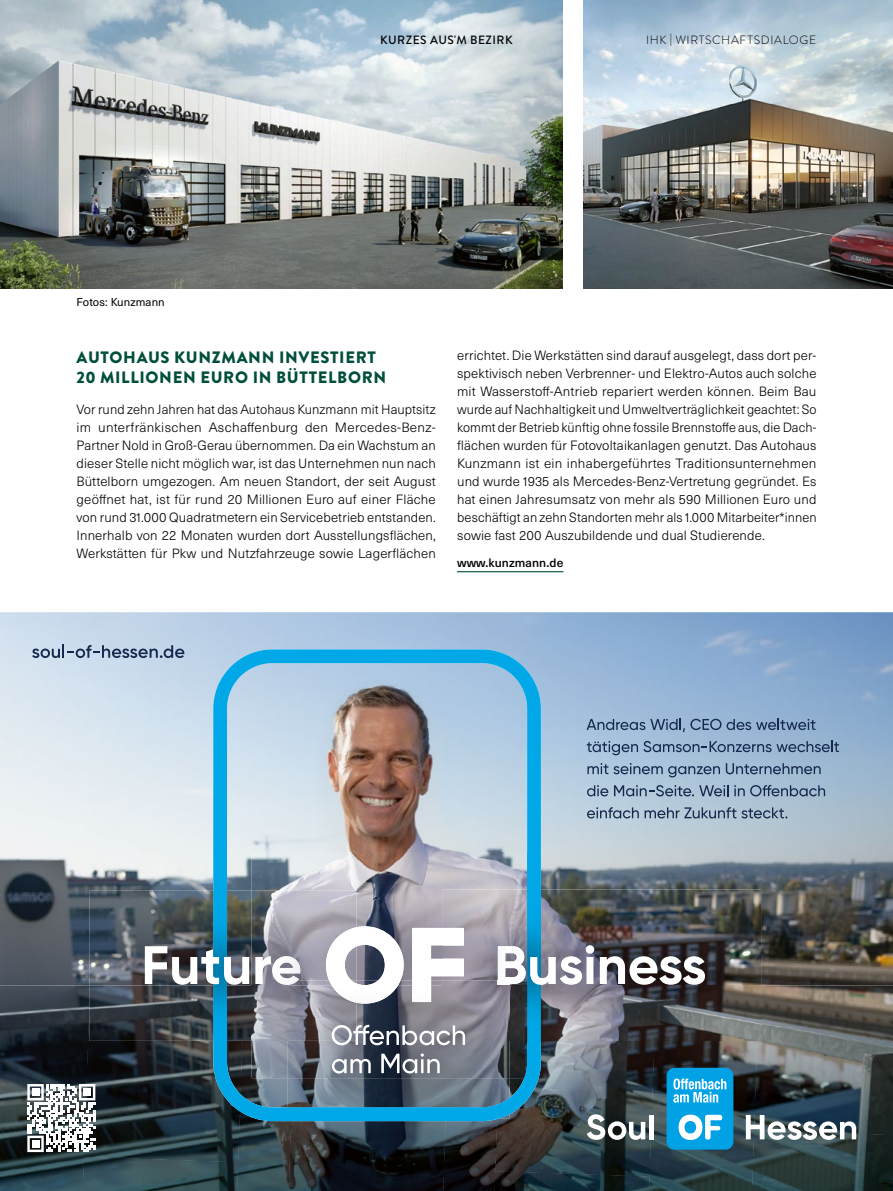
<style>
.page{position:relative;width:893px;height:1191px;background:#fff}
.page>*{position:absolute;margin:0;border:0;box-sizing:border-box;transform-origin:0 0}
.t1{font:900 16.5px/19.8px "Brandon Grotesque";letter-spacing:.04em;color:#004e3c}
.t2{font:300 13.2px/18px "Neue Haas Unica W1 G";letter-spacing:.01em;color:#000;text-align:justify}
.t3{font:300 12px "Brandon Grotesque";letter-spacing:.055em;color:#000}
.t4{font:500 12px "Brandon Grotesque";letter-spacing:.04em;color:#000}
.t5{font:500 12px "Neue Haas Unica W1 G";letter-spacing:.01em;color:#000}
.t6{font:11.25px "Neue Haas Unica W1 G";letter-spacing:.01em;color:#000}
</style>
<div class="page">
<img style="left:0;top:0;width:563px;height:288px">
<img style="left:584px;top:0;width:309px;height:288px">
<hr style="left:457px;top:571px;width:106px;height:1px;background:#004e3c">
<img style="left:0;top:612px;width:893px;height:373px">
<svg style="left:32px;top:644px;width:152px;height:14px;background:#92a4bc"></svg>
<img style="left:0;top:985px;width:89px;height:206px">
<img style="left:757px;top:985px;width:136px;height:145px">
<img style="left:84px;top:1006px;width:153px;height:150px">
<img style="left:237px;top:1121px;width:52px;height:70px">
<img style="left:497px;top:1040px;width:152px;height:131px">
<img style="left:649px;top:1040px;width:108px;height:151px">
<img style="left:446px;top:1121px;width:51px;height:70px">
<img style="left:289px;top:1121px;width:157px;height:70px">
<img style="left:752px;top:1130px;width:141px;height:61px">
<img style="left:83px;top:1156px;width:155px;height:35px">
<img style="left:494px;top:1171px;width:156px;height:20px">
<svg style="left:587px;top:1114px;width:58px;height:25px"></svg>
<div style="left:649px;top:1115px;width:5px;height:24px;background:#fff"></div>
<svg style="left:746px;top:1115px;width:110px;height:24px"></svg>
<div style="left:667px;top:1067px;width:66px;height:82px;background:#00a1e5;border-radius:8px"></div>
<svg style="left:673px;top:1078px;width:53px;height:24px"></svg>
<svg style="left:679px;top:1114px;width:43px;height:26px"></svg>
<svg style="left:587px;top:718px;width:134px;height:14px;background:#7c98b6"></svg>
<svg style="left:727px;top:718px;width:88px;height:12px"></svg>
<svg style="left:587px;top:740px;width:252px;height:15px;background:#819cb9"></svg>
<svg style="left:587px;top:763px;width:133px;height:14px;background:#89a1bb"></svg>
<svg style="left:726px;top:763px;width:95px;height:11px"></svg>
<svg style="left:587px;top:785px;width:21px;height:11px"></svg>
<svg style="left:614px;top:785px;width:114px;height:11px"></svg>
<svg style="left:734px;top:784px;width:91px;height:12px"></svg>
<svg style="left:587px;top:807px;width:52px;height:11px"></svg>
<svg style="left:645px;top:807px;width:142px;height:11px;background:#889cb0"></svg>
<img style="left:213px;top:649px;width:328px;height:472px">
<img style="left:89px;top:890px;width:267px;height:150px">
<img style="left:213px;top:890px;width:14px;height:150px">
<svg style="left:145px;top:946px;width:104px;height:39px"></svg>
<img style="left:442px;top:889px;width:319px;height:151px">
<svg style="left:600px;top:956px;width:105px;height:28px"></svg>
<img style="left:252px;top:852px;width:272px;height:43px">
<img style="left:356px;top:894px;width:86px;height:43px">
<img style="left:404px;top:937px;width:8px;height:43px">
<img style="left:252px;top:1040px;width:272px;height:38px">
<img style="left:524px;top:852px;width:15px;height:226px">
<svg style="left:412px;top:928px;width:52px;height:52px"></svg>
<img style="left:287px;top:985px;width:223px;height:112px">
<img style="left:287px;top:1097px;width:223px;height:21px">
<img style="left:404px;top:980px;width:106px;height:5px">
<img style="left:287px;top:980px;width:39px;height:5px">
<svg style="left:256px;top:956px;width:44px;height:28px"></svg>
<svg style="left:498px;top:945px;width:96px;height:39px"></svg>
<svg style="left:326px;top:926px;width:78px;height:77px"></svg>
<img style="left:329px;top:980px;width:72px;height:23px">
<img style="left:412px;top:980px;width:19px;height:22px">
<svg style="left:332px;top:1024px;width:133px;height:21px"></svg>
<svg style="left:332px;top:1058px;width:39px;height:15px"></svg>
<svg style="left:381px;top:1053px;width:59px;height:20px"></svg>
<svg style="left:27px;top:1084px;width:68px;height:68px"></svg>
<div style="left:32px;top:1088px;width:7px;height:7px;background:#fff"></div>
<div style="left:84px;top:1088px;width:7px;height:7px;background:#fff"></div>
<div style="left:32px;top:1140px;width:7px;height:7px;background:#fff"></div>
<p class="t6" style="left:77px;top:294px;width:90px">Fotos: Kunzmann</p>
<p class="t4" style="left:380px;top:32px;width:134px">KURZES AUS'M BEZIRK</p>
<p class="t3" style="left:646px;top:32px;width:172px">IHK | WIRTSCHAFTSDIALOGE</p>
<p class="t1" style="left:77px;top:348px;width:311px">AUTOHAUS KUNZMANN INVESTIERT<br>20 MILLIONEN EURO IN BÜTTELBORN</p>
<p class="t2" style="left:77px;top:400px;width:361px">Vor rund zehn Jahren hat das Autohaus Kunzmann mit Hauptsitz im unterfränkischen Aschaffenburg den Mercedes-Benz-Partner Nold in Groß-Gerau übernommen. Da ein Wachstum an dieser Stelle nicht möglich war, ist das Unternehmen nun nach Büttelborn umgezogen. Am neuen Standort, der seit August geöffnet hat, ist für rund 20 Millionen Euro auf einer Fläche von rund 31.000 Quadratmetern ein Servicebetrieb entstanden.<br>Innerhalb von 22 Monaten wurden dort Ausstellungsflächen, Werkstätten für Pkw und Nutzfahrzeuge sowie Lagerflächen</p>
<p class="t2" style="left:457px;top:346px;width:361px">errichtet. Die Werkstätten sind darauf ausgelegt, dass dort per&shy;spektivisch neben Verbrenner- und Elektro-Autos auch solche mit Wasserstoff-Antrieb repariert werden können. Beim Bau wurde auf Nachhaltigkeit und Umweltverträglichkeit geachtet: So kommt der Betrieb künftig ohne fossile Brennstoffe aus, die Dach&shy;flächen wurden für Fotovoltaikanlagen genutzt. Das Autohaus Kunzmann ist ein inhabergeführtes Traditionsunternehmen und wurde 1935 als Mercedes-Benz-Vertretung gegründet. Es hat einen Jahresumsatz von mehr als 590 Millionen Euro und beschäftigt an zehn Standorten mehr als 1.000 Mitarbeiter*innen sowie fast 200 Auszubildende und dual Studierende.</p>
<p class="t5" style="left:457px;top:554px;width:108px">www.kunzmann.de</p>
</div>
